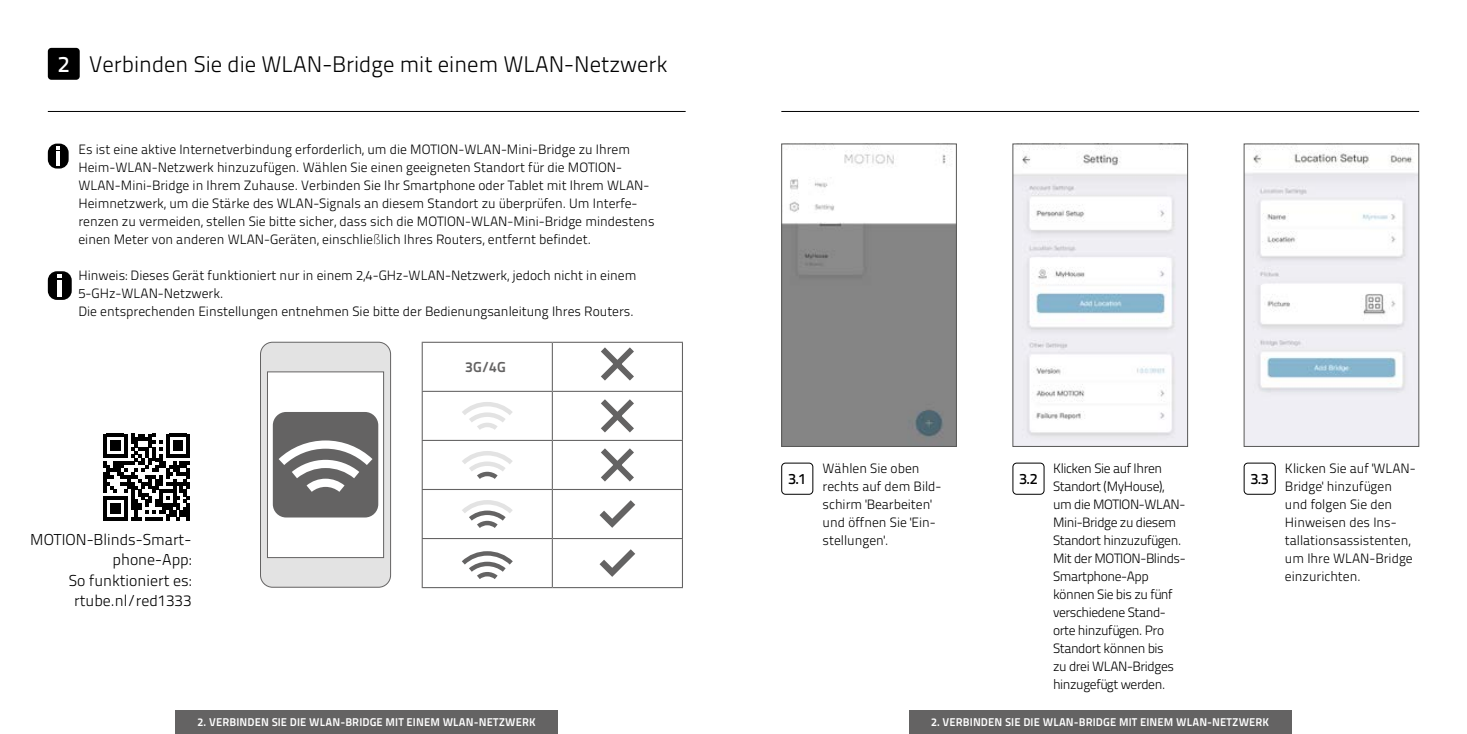
<style>
.page{position:relative;width:1467px;height:734px;background:#fff}
.page>*{position:absolute;margin:0;border:0;box-sizing:border-box;transform-origin:0 0}
.t1{font:22.5px "Titillium Text 14 L 250 wt";color:#000}
.t2{font:22.5px "Titillium Text 14 L 600 wt";color:#fff}
.t3{font:15.75px/20.2px "Titillium Text 14 L 250 wt";color:#000;text-align:right}
.t4{font:15.08px "Titillium Text 14 L 600 wt";color:#000}
.t5{font:14.4px "Titillium Text 14 L 800 wt";color:#646363}
.t6{font:13.5px/18px "Titillium Text 14 L 250 wt";color:#000}
.t7{font:13.5px/18px "Titillium Text 14 L 250 wt";letter-spacing:-.03em;color:#000}
.t8{font:11.25px "Titillium Maps 29 L 800 wt";letter-spacing:.01em;color:#fff}
.s1{font-family:"Titillium Maps 26 L 1 wt"}
</style>
<div class="page">
<div style="left:175px;top:710px;width:383px;height:23px;background:#646363"></div>
<div style="left:909px;top:710px;width:383px;height:23px;background:#646363"></div>
<hr style="left:48px;top:111px;width:638px;height:1px;background:#000">
<hr style="left:422px;top:342px;width:130px;height:1px;background:#646363">
<hr style="left:422px;top:343px;width:1px;height:48px;background:#646363">
<hr style="left:552px;top:342px;width:131px;height:1px;background:#646363">
<hr style="left:552px;top:343px;width:1px;height:48px;background:#646363">
<hr style="left:682px;top:343px;width:1px;height:48px;background:#646363">
<hr style="left:422px;top:391px;width:130px;height:1px;background:#646363">
<hr style="left:422px;top:392px;width:1px;height:48px;background:#646363">
<hr style="left:552px;top:391px;width:131px;height:1px;background:#646363">
<hr style="left:552px;top:392px;width:1px;height:48px;background:#646363">
<hr style="left:682px;top:392px;width:1px;height:48px;background:#646363">
<hr style="left:422px;top:440px;width:130px;height:1px;background:#646363">
<hr style="left:422px;top:441px;width:1px;height:48px;background:#646363">
<hr style="left:552px;top:440px;width:131px;height:1px;background:#646363">
<hr style="left:552px;top:441px;width:1px;height:48px;background:#646363">
<hr style="left:682px;top:441px;width:1px;height:48px;background:#646363">
<hr style="left:422px;top:489px;width:130px;height:1px;background:#646363">
<hr style="left:422px;top:490px;width:1px;height:48px;background:#646363">
<hr style="left:552px;top:489px;width:131px;height:1px;background:#646363">
<hr style="left:552px;top:490px;width:1px;height:48px;background:#646363">
<hr style="left:682px;top:490px;width:1px;height:48px;background:#646363">
<hr style="left:422px;top:538px;width:130px;height:1px;background:#646363">
<hr style="left:422px;top:539px;width:1px;height:48px;background:#646363">
<hr style="left:552px;top:538px;width:131px;height:1px;background:#646363">
<hr style="left:552px;top:539px;width:1px;height:48px;background:#646363">
<hr style="left:682px;top:539px;width:1px;height:48px;background:#646363">
<hr style="left:422px;top:587px;width:130px;height:1px;background:#646363">
<hr style="left:552px;top:587px;width:131px;height:1px;background:#646363">
<svg style="left:601px;top:347px;width:33px;height:34px"></svg>
<svg style="left:462px;top:402px;width:51px;height:28px"></svg>
<svg style="left:601px;top:399px;width:33px;height:34px"></svg>
<svg style="left:462px;top:451px;width:51px;height:28px"></svg>
<svg style="left:601px;top:448px;width:33px;height:34px"></svg>
<svg style="left:462px;top:500px;width:51px;height:28px"></svg>
<svg style="left:600px;top:500px;width:35px;height:27px"></svg>
<svg style="left:462px;top:551px;width:51px;height:28px"></svg>
<svg style="left:600px;top:549px;width:35px;height:27px"></svg>
<svg style="left:260px;top:341px;width:132px;height:247px"></svg>
<svg style="left:103px;top:433px;width:87px;height:87px"></svg>
<div style="left:48px;top:48px;width:32px;height:32px;background:#000;border-radius:4px"></div>
<div style="left:48px;top:144px;width:21px;height:24px;background:#000;border-radius:9px"></div>
<hr style="left:56px;top:152px;width:4px;height:14px;background:#fff">
<svg style="left:56px;top:146px;width:4px;height:4px"></svg>
<div style="left:48px;top:271px;width:24px;height:29px;background:#000;border-radius:9px"></div>
<hr style="left:58px;top:280px;width:4px;height:17px;background:#fff">
<svg style="left:58px;top:274px;width:4px;height:4px"></svg>
<hr style="left:781px;top:111px;width:638px;height:1px;background:#000">
<img style="left:783px;top:147px;width:172px;height:297px">
<div style="left:781px;top:144px;width:176px;height:302px;border:1px solid #575756"></div>
<img style="left:1014px;top:146px;width:172px;height:298px">
<div style="left:1012px;top:144px;width:176px;height:302px;border:1px solid #575756"></div>
<img style="left:1246px;top:147px;width:171px;height:297px">
<div style="left:1244px;top:144px;width:175px;height:302px;border:1px solid #575756"></div>
<div style="left:781px;top:462px;width:32px;height:32px;border:1px solid #000;border-radius:4px"></div>
<div style="left:1013px;top:462px;width:31px;height:32px;border:1px solid #000;border-radius:4px"></div>
<div style="left:1244px;top:462px;width:32px;height:32px;border:1px solid #000;border-radius:4px"></div>
<h1 class="t2" style="left:58px;top:51px;width:13px">2</h1>
<h1 class="t1" style="left:89px;top:51px;width:580px">Verbinden Sie die WLAN-Bridge mit einem WLAN-Netzwerk</h1>
<p class="t6" style="left:78px;top:140px;width:578px">Es ist eine aktive Internetverbindung erforderlich, um die MOTION-WLAN-Mini-Bridge zu Ihrem Heim-WLAN-Netzwerk hinzuzufügen. Wählen Sie einen geeigneten Standort für die MOTION-WLAN-Mini-Bridge in Ihrem Zuhause. Verbinden Sie Ihr Smartphone oder Tablet mit Ihrem WLAN-Heimnetzwerk, um die Stärke des WLAN-Signals an diesem Standort zu überprüfen. Um Interfe&shy;renzen zu vermeiden, stellen Sie bitte sicher, dass sich die MOTION-WLAN-Mini-Bridge mindestens einen Meter von anderen WLAN-Geräten, einschlie<span class="s1">ß</span>lich Ihres Routers, entfernt befindet.</p>
<p class="t6" style="left:78px;top:266px;width:559px">Hinweis: Dieses Gerät funktioniert nur in einem 2,4-GHz-WLAN-Netzwerk, jedoch nicht in einem<br>5-GHz-WLAN-Netzwerk.<br>Die entsprechenden Einstellungen entnehmen Sie bitte der Bedienungsanleitung Ihres Routers.</p>
<p class="t5" style="left:465px;top:358px;width:42px">3G/4G</p>
<p class="t3" style="left:30px;top:529px;width:163px">MOTION-Blinds-Smart&shy;phone-App:<br>So funktioniert es: rtube.nl/red1333</p>
<p class="t8" style="left:198px;top:713px;width:340px">2. VERBINDEN SIE DIE WLAN-BRIDGE MIT EINEM WLAN-NETZWERK</p>
<p class="t6" style="left:823px;top:459px;width:122px">Wählen Sie oben rechts auf dem Bild&shy;schirm 'Bearbeiten'“ und öffnen Sie 'Ein&shy;stellungen'.</p>
<p class="t7" style="left:1053px;top:459px;width:134px">Klicken Sie auf Ihren<br>Standort (MyHouse), um die MOTION-WLAN-<br>Mini-Bridge zu diesem<br>Standort hinzuzufügen.<br>Mit der MOTION-Blinds-<br>Smartphone-App können Sie bis zu fünf verschiedene Stand&shy;orte hinzufügen. Pro<br>Standort können bis<br>zu drei WLAN-Bridges hinzugefügt werden.</p>
<p class="t8" style="left:931px;top:713px;width:340px">2. VERBINDEN SIE DIE WLAN-BRIDGE MIT EINEM WLAN-NETZWERK</p>
<p class="t4" style="left:788px;top:470px;width:20px">3.1</p>
<p class="t4" style="left:1019px;top:470px;width:20px">3.2</p>
<p class="t4" style="left:1250px;top:470px;width:20px">3.3</p>
<p class="t6" style="left:1285px;top:459px;width:132px">Klicken Sie auf 'WLAN-<br>Bridge' hinzufügen und folgen Sie den<br>Hinweisen des Ins&shy;tallationsassistenten, um Ihre WLAN-Bridge einzurichten.</p>
</div>
